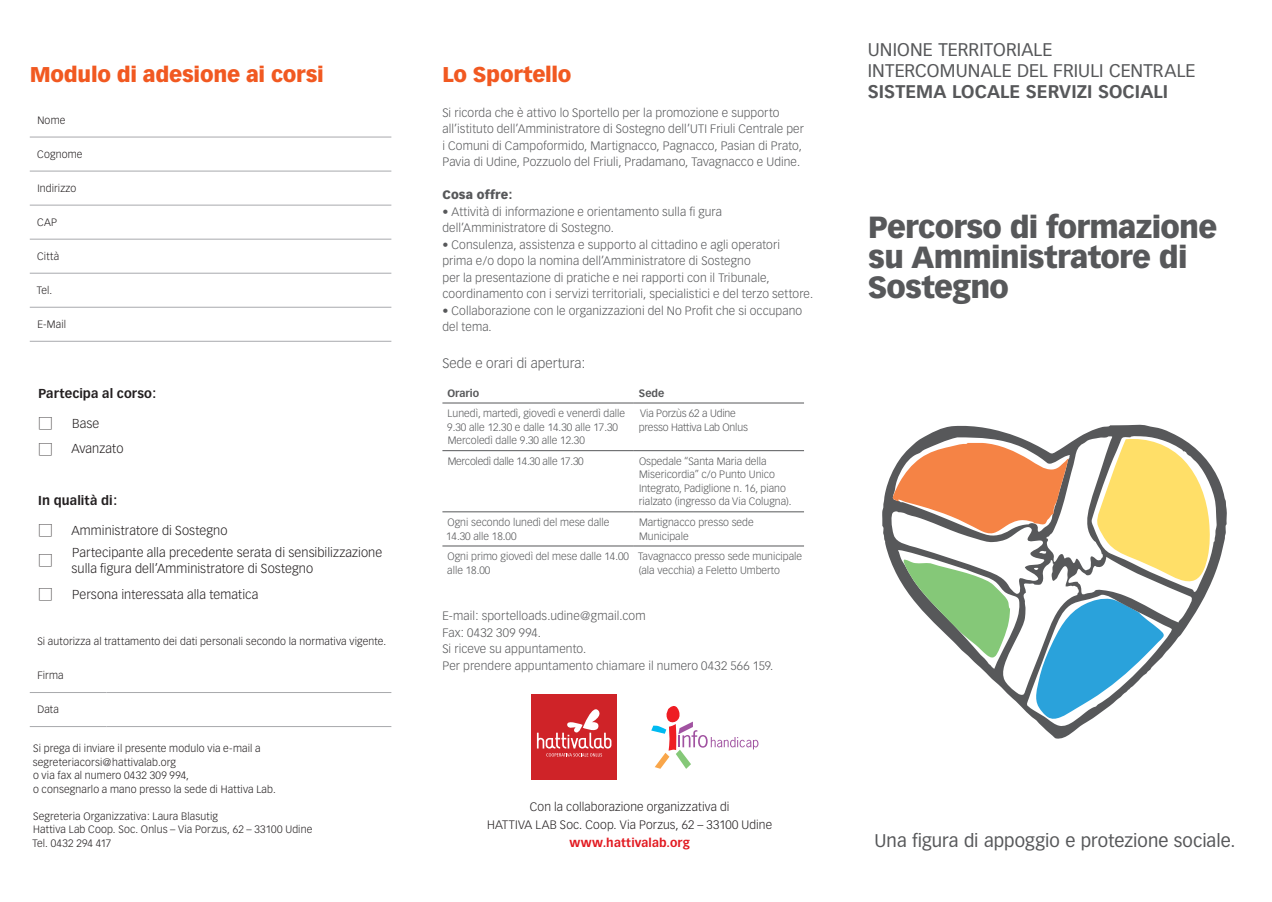
<style>
.page{position:relative;width:1272px;height:902px;background:#fff}
.page>*{position:absolute;margin:0;border:0;box-sizing:border-box;transform-origin:0 0}
.t1{font:900 30px/30px "Vectora LH";letter-spacing:-.025em;color:#57585a}
.t2{font:900 21px "Vectora LH";letter-spacing:-.015em;color:#f15921}
.t3{font:18px/21px "Vectora LH";letter-spacing:.005em;color:#57585a}
.t4{font:700 18px "Vectora LH";letter-spacing:.005em;color:#57585a}
.t5{font:300 13.5px "Vectora LH";letter-spacing:.005em;color:#57585a}
.t6{font:300 12.75px/16.5px "Vectora LH";letter-spacing:.005em;color:#231f20}
.t7{font:700 12.75px "Vectora LH";letter-spacing:.01em;color:#231f20}
.t8{font:12.75px "Apple Gothic";color:#231f20}
.t9{font:300 12px/16.5px "Vectora LH";letter-spacing:.01em;color:#57585a}
.t10{font:300 12px/18px "Vectora LH";letter-spacing:.01em;color:#231f20;text-align:center}
.t11{font:700 12px "Vectora LH";letter-spacing:.01em;color:#e21a21}
.t12{font:900 12px "Vectora LH";letter-spacing:.02em;color:#57585a}
.t13{font:300 10.5px/13.5px "Vectora LH";color:#57585a}
.t14{font:300 10.5px/13.5px "Vectora LH";letter-spacing:.015em;color:#231f20}
.t15{font:300 10.5px "Vectora LH";letter-spacing:-.02em;color:#57585a}
.t16{font:700 10.5px "Vectora LH";color:#57585a}
</style>
<div class="page">
<hr style="left:30px;top:137px;width:361px;height:1px;background:#a8a9ad">
<hr style="left:30px;top:171px;width:361px;height:1px;background:#a8a9ad">
<hr style="left:30px;top:205px;width:361px;height:1px;background:#a8a9ad">
<hr style="left:30px;top:239px;width:361px;height:1px;background:#a8a9ad">
<hr style="left:30px;top:273px;width:361px;height:1px;background:#a8a9ad">
<hr style="left:30px;top:307px;width:361px;height:1px;background:#a8a9ad">
<hr style="left:30px;top:341px;width:361px;height:1px;background:#a8a9ad">
<hr style="left:30px;top:692px;width:76px;height:1px;background:#a8a9ad">
<hr style="left:106px;top:692px;width:285px;height:1px;background:#a8a9ad">
<hr style="left:30px;top:726px;width:76px;height:1px;background:#a8a9ad">
<hr style="left:106px;top:726px;width:285px;height:1px;background:#a8a9ad">
<svg style="left:882px;top:424px;width:345px;height:315px"></svg>
<svg style="left:892px;top:443px;width:176px;height:91px"></svg>
<svg style="left:901px;top:559px;width:109px;height:100px"></svg>
<hr style="left:442px;top:402px;width:192px;height:1px;background:#57585a">
<hr style="left:634px;top:402px;width:170px;height:1px;background:#57585a">
<hr style="left:442px;top:450px;width:192px;height:1px;background:#57585a">
<hr style="left:634px;top:450px;width:170px;height:1px;background:#57585a">
<hr style="left:442px;top:511px;width:192px;height:1px;background:#57585a">
<hr style="left:634px;top:511px;width:170px;height:1px;background:#57585a">
<hr style="left:442px;top:545px;width:192px;height:1px;background:#57585a">
<hr style="left:634px;top:545px;width:170px;height:1px;background:#57585a">
<svg style="left:651px;top:706px;width:107px;height:62px"></svg>
<div style="left:531px;top:694px;width:86px;height:85px;background:#cf2328"></div>
<svg style="left:537px;top:709px;width:74px;height:47px"></svg>
<h2 class="t2" style="left:30px;top:62px;width:295px">Modulo di adesione ai corsi</h2>
<p class="t14" style="left:37px;top:114px;width:30px">Nome</p>
<p class="t14" style="left:37px;top:148px;width:47px">Cognome</p>
<p class="t14" style="left:37px;top:182px;width:40px">Indirizzo</p>
<p class="t14" style="left:37px;top:216px;width:21px">CAP</p>
<p class="t14" style="left:37px;top:250px;width:23px">Città</p>
<p class="t14" style="left:37px;top:284px;width:17px">Tel.</p>
<p class="t14" style="left:37px;top:318px;width:30px">E-Mail</p>
<p class="t7" style="left:38px;top:386px;width:119px">Partecipa al corso:</p>
<p class="t8" style="left:39px;top:416px;width:14px">☐</p>
<p class="t6" style="left:72px;top:415px;width:29px">Base</p>
<p class="t8" style="left:39px;top:442px;width:14px">☐</p>
<p class="t6" style="left:71px;top:441px;width:54px">Avanzato</p>
<p class="t7" style="left:38px;top:493px;width:80px">In qualità di:</p>
<p class="t8" style="left:39px;top:523px;width:14px">☐</p>
<p class="t6" style="left:71px;top:522px;width:158px">Amministratore di Sostegno</p>
<p class="t8" style="left:39px;top:553px;width:14px">☐</p>
<p class="t6" style="left:72px;top:544px;width:312px">Partecipante alla precedente serata di sensibilizzazione sulla figura dell’Amministratore di Sostegno</p>
<p class="t8" style="left:39px;top:587px;width:14px">☐</p>
<p class="t6" style="left:72px;top:586px;width:188px">Persona interessata alla tematica</p>
<p class="t14" style="left:37px;top:635px;width:350px">Si autorizza al trattamento dei dati personali secondo la normativa vigente.</p>
<p class="t14" style="left:37px;top:669px;width:28px">Firma</p>
<p class="t14" style="left:37px;top:703px;width:23px">Data</p>
<p class="t14" style="left:33px;top:741px;width:244px">Si prega di inviare il presente modulo via e-mail a segreteriacorsi@hattivalab.org<br>o via fax al numero 0432 309 994,<br>o consegnarlo a mano presso la sede di Hattiva Lab.</p>
<p class="t14" style="left:32px;top:809px;width:281px">Segreteria Organizzativa: Laura Blasutig<br>Hattiva Lab Coop. Soc. Onlus – Via Porzus, 62 – 33100 Udine<br>Tel. 0432 294 417</p>
<h2 class="t2" style="left:442px;top:62px;width:131px">Lo Sportello</h2>
<p class="t9" style="left:442px;top:104px;width:363px">Si ricorda che è attivo lo Sportello per la promozione e supporto all’istituto dell’Amministratore di Sostegno dell’UTI Friuli Centrale per i Comuni di Campoformido, Martignacco, Pagnacco, Pasian di Prato, Pavia di Udine, Pozzuolo del Friuli, Pradamano, Tavagnacco e Udine.</p>
<p class="t12" style="left:442px;top:187px;width:72px">Cosa offre:</p>
<p class="t9" style="left:442px;top:203px;width:281px">• Attività di informazione e orientamento sulla fi gura dell’Amministratore di Sostegno.</p>
<p class="t9" style="left:442px;top:236px;width:372px">• Consulenza, assistenza e supporto al cittadino e agli operatori prima e/o dopo la nomina dell’Amministratore di Sostegno<br>per la presentazione di pratiche e nei rapporti con il Tribunale, coordinamento con i servizi territoriali, specialistici e del terzo settore.</p>
<p class="t9" style="left:442px;top:302px;width:361px">• Collaborazione con le organizzazioni del No Profit che si occupano del tema.</p>
<p class="t5" style="left:442px;top:355px;width:144px">Sede e orari di apertura:</p>
<p class="t16" style="left:447px;top:386px;width:33px">Orario</p>
<p class="t16" style="left:639px;top:386px;width:27px">Sede</p>
<p class="t13" style="left:447px;top:407px;width:179px">Lunedì, martedì, giovedì e venerdì dalle<br>9.30 alle 12.30 e dalle 14.30 alle 17.30<br>Mercoledì dalle 9.30 alle 12.30</p>
<p class="t13" style="left:639px;top:407px;width:111px">Via Porzùs 62 a Udine presso Hattiva Lab Onlus</p>
<p class="t15" style="left:447px;top:455px;width:138px">Mercoledì dalle 14.30 alle 17.30</p>
<p class="t13" style="left:639px;top:454px;width:154px">Ospedale “Santa Maria della<br>Misericordia” c/o Punto Unico<br>Integrato, Padiglione n. 16, piano rialzato (ingresso da Via Colugna).</p>
<p class="t13" style="left:446px;top:515px;width:165px">Ogni secondo lunedì del mese dalle<br>14.30 alle 18.00</p>
<p class="t13" style="left:639px;top:515px;width:116px">Martignacco presso sede<br>Municipale</p>
<p class="t13" style="left:447px;top:550px;width:183px">Ogni primo giovedì del mese dalle 14.00 alle 18.00</p>
<p class="t13" style="left:638px;top:550px;width:165px">Tavagnacco presso sede municipale (ala vecchia) a Feletto Umberto</p>
<p class="t9" style="left:442px;top:608px;width:332px">E-mail: sportelloads.udine@gmail.com<br>Fax: 0432 309 994.<br>Si riceve su appuntamento.<br>Per prendere appuntamento chiamare il numero 0432 566 159.</p>
<p class="t10" style="left:487px;top:797px;width:287px">Con la collaborazione organizzativa di<br>HATTIVA LAB Soc. Coop. Via Porzus, 62 – 33100 Udine</p>
<p class="t11" style="left:569px;top:835px;width:122px">www.hattivalab.org</p>
<h3 class="t3" style="left:867px;top:40px;width:329px">UNIONE TERRITORIALE<br>INTERCOMUNALE DEL FRIULI CENTRALE</h3>
<h3 class="t4" style="left:867px;top:81px;width:302px">SISTEMA LOCALE SERVIZI SOCIALI</h3>
<h1 class="t1" style="left:867px;top:212px;width:351px">Percorso di formazione su Amministratore di<br>Sostegno</h1>
<h3 class="t3" style="left:874px;top:829px;width:362px">Una figura di appoggio e protezione sociale.</h3>
</div>
